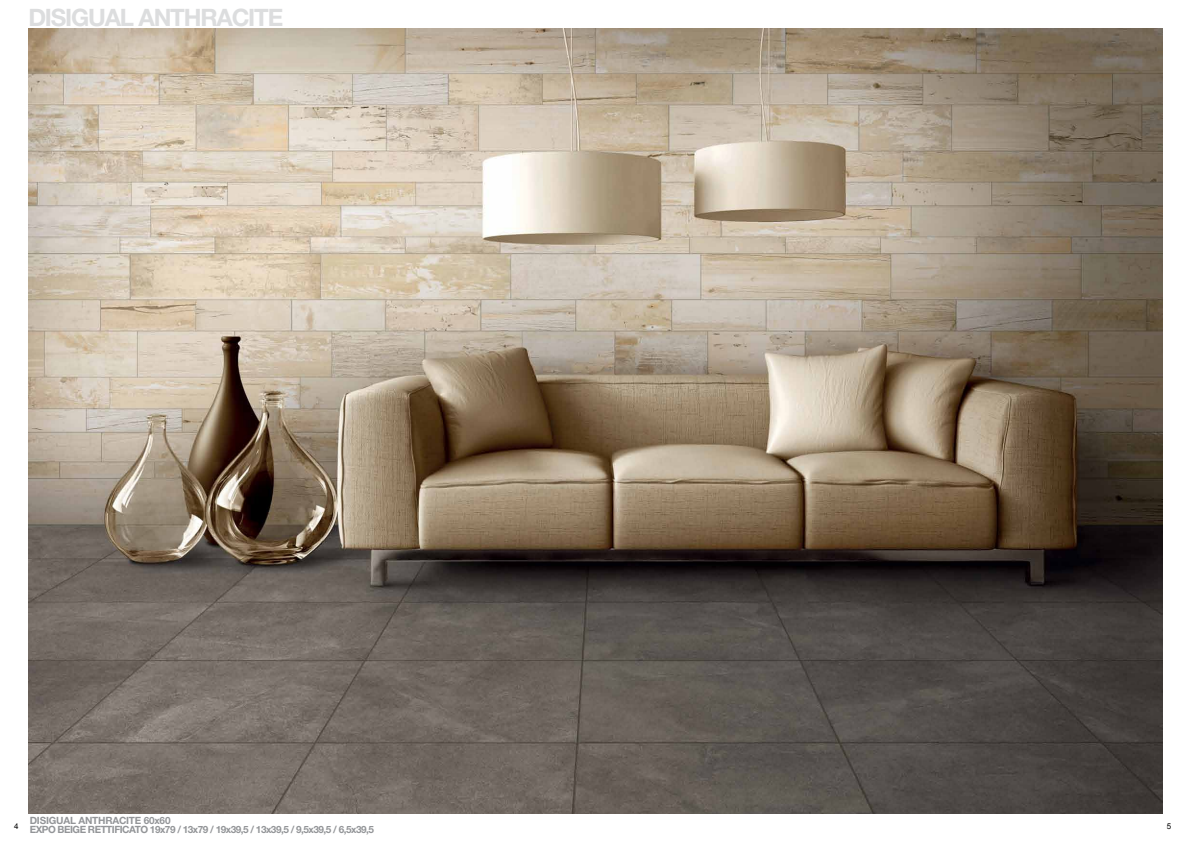
<style>
.page{position:relative;width:1191px;height:842px;background:#fff}
.page>*{position:absolute;margin:0;border:0;box-sizing:border-box;transform-origin:0 0}
.t1{font:700 24px "Helvetica Neue";letter-spacing:-.05em;color:#dcddde}
.t2{font:700 10px/9px "Helvetica Neue";letter-spacing:-.05em;color:#939598}
.t3{font:8px "Arial";color:#000}
</style>
<div class="page">
<img style="left:28px;top:28px;width:1134px;height:786px">
<h1 class="t1" style="left:28px;top:2px;width:256px">DISIGUAL ANTHRACITE</h1>
<p class="t2" style="left:30px;top:815px;width:346px">DISIGUAL ANTHRACITE 60x60<br>EXPO BEIGE RETTIFICATO 19x79 / 13x79 / 19x39,5 / 13x39,5 / 9,5x39,5 / 6,5x39,5</p>
<p class="t3" style="left:14px;top:821px;width:6px">4</p>
<p class="t3" style="left:1166px;top:821px;width:6px">5</p>
</div>
